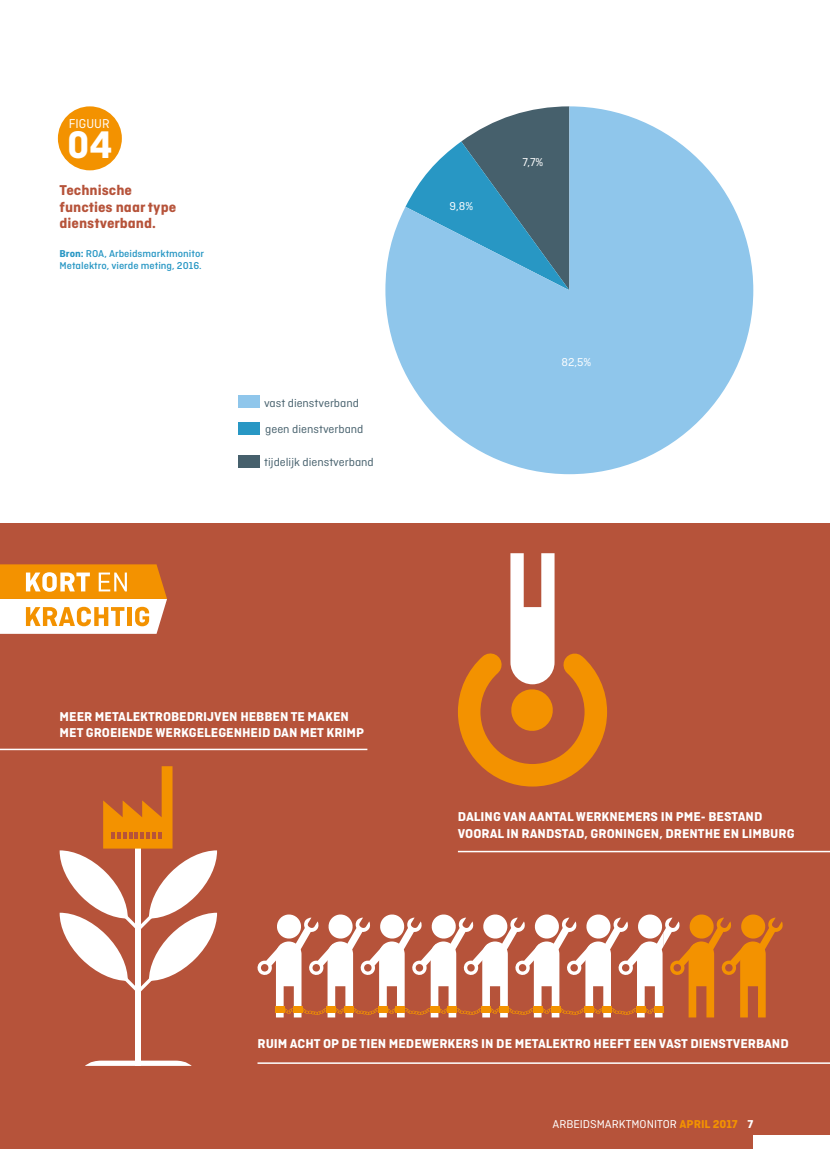
<style>
.page{position:relative;width:830px;height:1149px;background:#fff}
.page>*{position:absolute;margin:0;border:0;box-sizing:border-box;transform-origin:0 0}
.t1{font:700 40.5px "Ciutadella";color:#fff}
.t2{font:700 15px/16.5px "Ciutadella";color:#b6533a;scale:1.05 1}
.t3{font:700 13.5px/16.5px "Ciutadella";color:#fff;scale:1.04 1}
.t4{font:13.5px "Ciutadella";color:#fff}
.t5{font:12px "Ciutadella";color:#46606c;scale:1.04 1}
.t6{font:12px "Ciutadella";color:#fff;scale:1.05 1}
.t7{font:12px "Ciutadella";color:#fff;scale:1.04 1}
.t8{font:500 10.5px/12px "Ciutadella";color:#2897c4;scale:1.05 1}
.s1{font-weight:700}
.s2{font-weight:700;color:#f39200}
</style>
<div class="page">
<div style="left:0;top:523px;width:829px;height:625px;background:#b6533a"></div>
<svg style="left:257px;top:914px;width:525px;height:103px"></svg>
<hr style="left:257px;top:1061px;width:572px;height:2px;background:#fff">
<hr style="left:0;top:748px;width:367px;height:2px;background:#fff">
<hr style="left:457px;top:850px;width:372px;height:2px;background:#fff">
<svg style="left:0;top:564px;width:167px;height:69px;background:#f6c073"></svg>
<div style="left:753px;top:1134px;width:76px;height:14px;background:#fff"></div>
<div style="left:238px;top:454px;width:21px;height:13px;background:#46606c"></div>
<div style="left:238px;top:422px;width:21px;height:12px;background:#2897c4"></div>
<div style="left:238px;top:395px;width:22px;height:13px;background:#8fc6eb"></div>
<div style="left:58px;top:106px;width:64px;height:64px;background:#f39200;border-radius:50%"></div>
<svg style="left:385px;top:106px;width:368px;height:368px;fill:#8fc6eb"></svg>
<div style="left:136px;top:842px;width:5px;height:223px;background:#fff"></div>
<svg style="left:59px;top:766px;width:158px;height:226px"></svg>
<svg style="left:86px;top:1060px;width:105px;height:5px"></svg>
<svg style="left:458px;top:553px;width:149px;height:234px"></svg>
<p class="t4" style="left:69px;top:116px;width:42px">FIGUUR</p>
<h1 class="t1" style="left:67px;top:121px;width:47px">04</h1>
<p class="t2" style="left:60px;top:182px;width:112px">Technische functies naar type dienstverband.</p>
<p class="t8" style="left:60px;top:247px;width:139px"><span class="s1">Bron:</span> ROA, Arbeidsmarktmonitor<br>Metalektro, vierde meting, 2016.</p>
<p class="t5" style="left:264px;top:396px;width:93px">vast dienstverband</p>
<p class="t5" style="left:265px;top:423px;width:96px">geen dienstverband</p>
<p class="t5" style="left:264px;top:455px;width:107px">tijdelijk dienstverband</p>
<p class="t7" style="left:449px;top:199px;width:24px">9,8%</p>
<p class="t7" style="left:522px;top:155px;width:22px">7,7%</p>
<p class="t7" style="left:561px;top:356px;width:30px">82,5%</p>
<p class="t3" style="left:60px;top:708px;width:294px">MEER METALEKTROBEDRIJVEN HEBBEN TE MAKEN<br>MET GROEIENDE WERKGELEGENHEID DAN MET KRIMP</p>
<p class="t3" style="left:457px;top:808px;width:325px">DALING VAN AANTAL WERKNEMERS IN PME- BESTAND<br>VOORAL IN RANDSTAD, GRONINGEN, DRENTHE EN LIMBURG</p>
<p class="t3" style="left:257px;top:1035px;width:512px">RUIM ACHT OP DE TIEN MEDEWERKERS IN DE METALEKTRO HEEFT EEN VAST DIENSTVERBAND</p>
<p class="t6" style="left:552px;top:1117px;width:193px">ARBEIDSMARKTMONITOR <span class="s2">APRIL 2017</span> <span class="s1">7</span></p>
</div>
